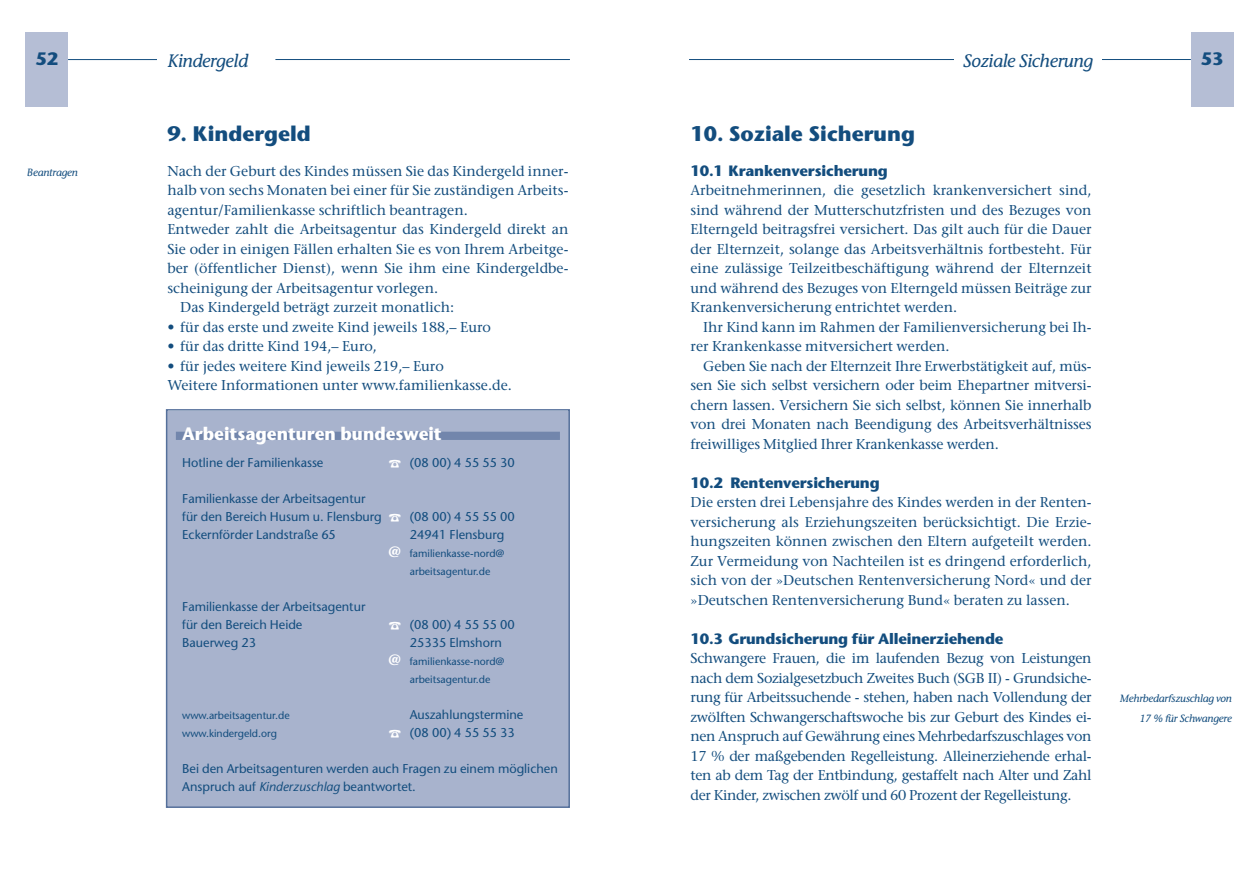
<style>
.page{position:relative;width:1259px;height:893px;background:#fff}
.page>*{position:absolute;margin:0;border:0;box-sizing:border-box;transform-origin:0 0}
.t1{font:700 21px "Stone Sans";color:#134d7e}
.t2{font:italic 18px "Stone Informal";letter-spacing:-.015em;color:#134d7e}
.t3{font:700 18px "Stone Sans";color:#fff;scale:.95 1}
.t4{font:700 18px "Stone Sans";color:#134d7e}
.t5{font:700 15px "Stone Sans";letter-spacing:-.015em;color:#134d7e}
.t6{font:14.25px/19.5px "Stone Serif";color:#134d7e;text-align:justify}
.t7{font:12.75px/18px "Stone Sans";color:#134d7e}
.t8{font:10.5px/18px "Stone Sans";color:#134d7e}
.t9{font:italic 10.5px/19.5px "Stone Informal";letter-spacing:-.015em;color:#134d7e;text-align:right}
.s1{color:#fff}
.s2{font-family:"Stone Informal";font-weight:700;font-size:15px;color:#fff}
.s3{font-style:italic}
</style>
<div class="page">
<div style="left:1191px;top:32px;width:42px;height:74px;background:#b5bed5"></div>
<div style="left:26px;top:32px;width:42px;height:74px;background:#b5bed5"></div>
<hr style="left:68px;top:59px;width:89px;height:1px;background:#134d7e">
<hr style="left:275px;top:59px;width:295px;height:1px;background:#134d7e">
<hr style="left:689px;top:59px;width:278px;height:1px;background:#134d7e">
<hr style="left:1075px;top:59px;width:116px;height:1px;background:#134d7e">
<div style="left:954px;top:45px;width:147px;height:36px;background:#fff"></div>
<div style="left:167px;top:411px;width:401px;height:395px;background:#a8b3cd"></div>
<div style="left:166px;top:409px;width:404px;height:399px;border:2px solid #55709b"></div>
<div style="left:176px;top:432px;width:384px;height:8px;background:#7286ac"></div>
<p class="t4" style="left:35px;top:52px;width:24px">52</p>
<p class="t4" style="left:1200px;top:52px;width:24px">53</p>
<p class="t2" style="left:168px;top:54px;width:82px">Kindergeld</p>
<p class="t2" style="left:963px;top:54px;width:131px">Soziale Sicherung</p>
<p class="t9" style="left:27px;top:163px;width:52px">Beantragen</p>
<h1 class="t1" style="left:167px;top:125px;width:145px">9. Kindergeld</h1>
<p class="t6" style="left:167px;top:162px;width:402px">Nach der Geburt des Kindes müssen Sie das Kindergeld inner-</p>
<p class="t6" style="left:167px;top:182px;width:402px">halb von sechs Monaten bei einer für Sie zuständigen Arbeits-</p>
<p class="t6" style="left:167px;top:201px;width:302px">agentur/Familienkasse schriftlich beantragen.</p>
<p class="t6" style="left:167px;top:221px;width:402px">Entweder zahlt die Arbeitsagentur das Kindergeld direkt an</p>
<p class="t6" style="left:167px;top:240px;width:402px">Sie oder in einigen Fällen erhalten Sie es von Ihrem Arbeitge-</p>
<p class="t6" style="left:167px;top:260px;width:402px">ber (öffentlicher Dienst), wenn Sie ihm eine Kindergeldbe-</p>
<p class="t6" style="left:167px;top:279px;width:272px">scheinigung der Arbeitsagentur vorlegen.</p>
<p class="t6" style="left:180px;top:299px;width:275px">Das Kindergeld beträgt zurzeit monatlich:</p>
<p class="t6" style="left:167px;top:318px;width:325px">• für das erste und zweite Kind jeweils 188,– Euro</p>
<p class="t6" style="left:167px;top:338px;width:211px">• für das dritte Kind 194,– Euro,</p>
<p class="t6" style="left:167px;top:357px;width:346px">• für jedes weitere Kind jeweils 219,– Euro<br>Weitere Informationen unter www.familienkasse.de.</p>
<p class="t3" style="left:182px;top:427px;width:275px">Arbeitsagenturen bundesweit</p>
<p class="t7" style="left:182px;top:455px;width:143px">Hotline der Familienkasse</p>
<p class="t7" style="left:388px;top:455px;width:128px"><span class="s1">☎</span> (08 00) 4 55 55 30</p>
<p class="t7" style="left:182px;top:491px;width:334px">Familienkasse der Arbeitsagentur<br>für den Bereich Husum u. Flensburg <span class="s1">☎</span> (08 00) 4 55 55 00<br>Eckernförder Landstraße 65</p>
<p class="t7" style="left:410px;top:527px;width:96px">24941 Flensburg</p>
<p class="t8" style="left:410px;top:546px;width:96px;text-indent:-21px"><span class="s2">@</span> familienkasse-nord@ arbeitsagentur.de</p>
<p class="t7" style="left:182px;top:599px;width:185px">Familienkasse der Arbeitsagentur für den Bereich Heide</p>
<p class="t7" style="left:388px;top:617px;width:128px"><span class="s1">☎</span> (08 00) 4 55 55 00</p>
<p class="t7" style="left:182px;top:635px;width:75px">Bauerweg 23</p>
<p class="t7" style="left:410px;top:635px;width:94px">25335 Elmshorn</p>
<p class="t8" style="left:410px;top:654px;width:96px;text-indent:-21px"><span class="s2">@</span> familienkasse-nord@ arbeitsagentur.de</p>
<p class="t8" style="left:182px;top:708px;width:109px">www.arbeitsagentur.de</p>
<p class="t7" style="left:410px;top:707px;width:115px">Auszahlungstermine</p>
<p class="t8" style="left:182px;top:726px;width:96px">www.kindergeld.org</p>
<p class="t7" style="left:388px;top:725px;width:128px"><span class="s1">☎</span> (08 00) 4 55 55 33</p>
<p class="t7" style="left:182px;top:761px;width:377px">Bei den Arbeitsagenturen werden auch Fragen zu einem möglichen<br>Anspruch auf <span class="s3">Kinderzuschlag</span> beantwortet.</p>
<h1 class="t1" style="left:690px;top:125px;width:226px">10. Soziale Sicherung</h1>
<p class="t5" style="left:690px;top:164px;width:199px">10.1 Krankenversicherung</p>
<p class="t6" style="left:690px;top:182px;width:402px">Arbeitnehmerinnen, die gesetzlich krankenversichert sind, sind während der Mutterschutzfristen und des Bezuges von Elterngeld beitragsfrei versichert. Das gilt auch für die Dauer der Elternzeit, solange das Arbeitsverhältnis fortbesteht. Für eine zulässige Teilzeitbeschäftigung während der Elternzeit und während des Bezuges von Elterngeld müssen Beiträge zur Krankenversicherung entrichtet werden.</p>
<p class="t6" style="left:690px;top:318px;width:402px;text-indent:13px">Ihr Kind kann im Rahmen der Familienversicherung bei Ih&shy;rer Krankenkasse mitversichert werden.</p>
<p class="t6" style="left:690px;top:357px;width:402px;text-indent:13px">Geben Sie nach der Elternzeit Ihre Erwerbstätigkeit auf, müs&shy;sen Sie sich selbst versichern oder beim Ehepartner mitversi&shy;chern lassen. Versichern Sie sich selbst, können Sie innerhalb von drei Monaten nach Beendigung des Arbeitsverhältnisses freiwilliges Mitglied Ihrer Krankenkasse werden.</p>
<p class="t5" style="left:690px;top:476px;width:191px">10.2 Rentenversicherung</p>
<p class="t6" style="left:690px;top:494px;width:402px">Die ersten drei Lebensjahre des Kindes werden in der Renten&shy;versicherung als Erziehungszeiten berücksichtigt. Die Erzie&shy;hungszeiten können zwischen den Eltern aufgeteilt werden.<br>Zur Vermeidung von Nachteilen ist es dringend erforderlich, sich von der »Deutschen Rentenversicherung Nord« und der »Deutschen Rentenversicherung Bund« beraten zu lassen.</p>
<p class="t5" style="left:690px;top:632px;width:314px">10.3 Grundsicherung für Alleinerziehende</p>
<p class="t6" style="left:690px;top:650px;width:402px">Schwangere Frauen, die im laufenden Bezug von Leistungen nach dem Sozialgesetzbuch Zweites Buch (SGB II) - Grundsiche&shy;rung für Arbeitssuchende - stehen, haben nach Vollendung der zwölften Schwangerschaftswoche bis zur Geburt des Kindes ei&shy;nen Anspruch auf Gewährung eines Mehrbedarfszuschlages von 17 % der maßgebenden Regelleistung. Alleinerziehende erhal&shy;ten ab dem Tag der Entbindung, gestaffelt nach Alter und Zahl der Kinder, zwischen zwölf und 60 Prozent der Regelleistung.</p>
<p class="t9" style="left:1120px;top:690px;width:113px">Mehrbedarfszuschlag von<br>17 % für Schwangere</p>
</div>
